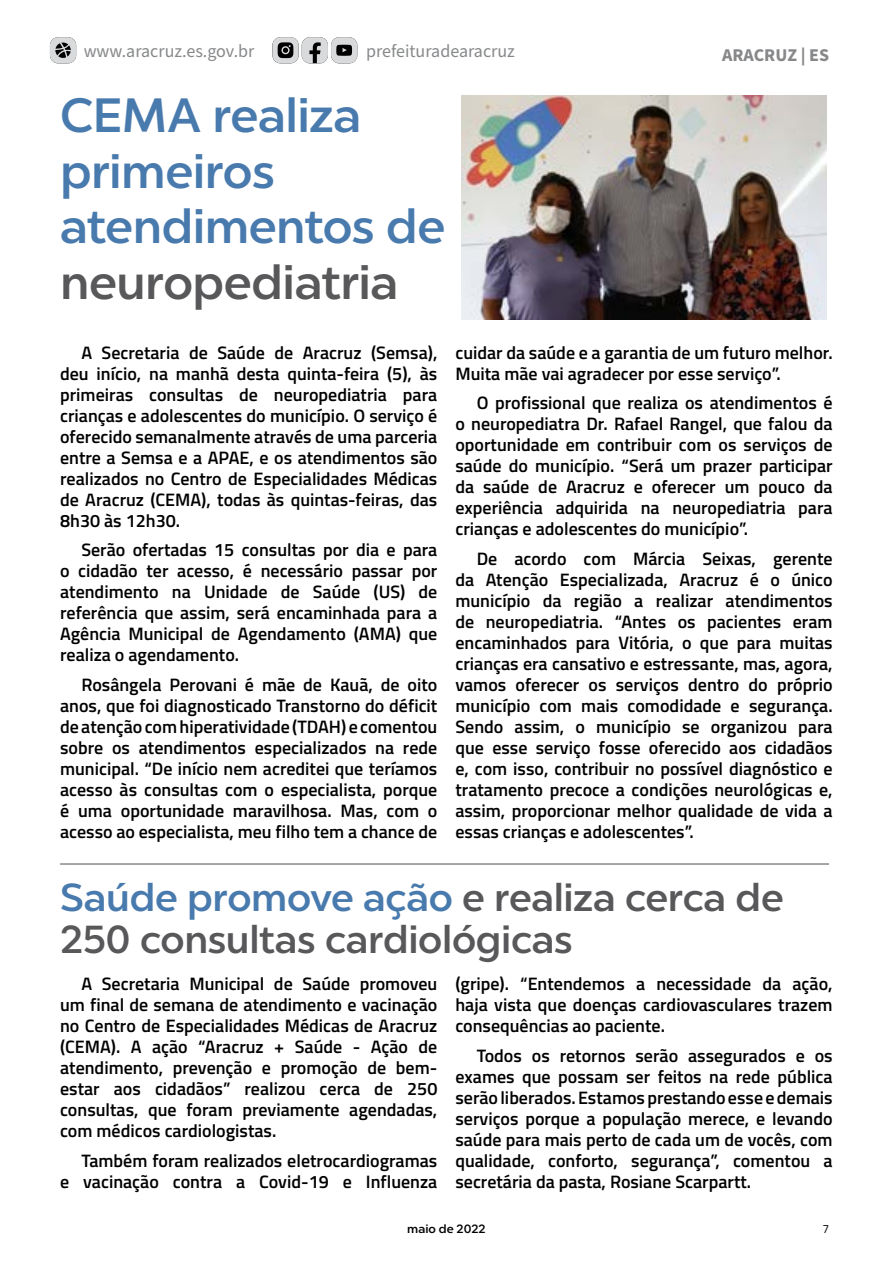
<style>
.page{position:relative;width:893px;height:1263px;background:#fff}
.page>*{position:absolute;margin:0;border:0;box-sizing:border-box;transform-origin:0 0}
.t1{font:500 48px/55.5px "Chronica Pro";letter-spacing:-.01em;color:#487aad}
.t2{font:500 48px "Chronica Pro";letter-spacing:-.01em;color:#58585a}
.t3{font:500 39px/42px "Chronica Pro";letter-spacing:-.01em;color:#58585a}
.t4{font:600 18px/21px "Titillium Web";color:#000;text-align:justify}
.t5{font:18px "Source Sans Pro";color:#87888a}
.t6{font:700 18px "Source Sans Pro";color:#87888a}
.t7{font:500 12px "Chronica Pro";color:#000}
.t8{font:12px "Titillium Web";color:#000}
.s1{color:#487aad}
</style>
<div class="page">
<svg style="left:272px;top:37px;width:85px;height:26px;background:#acadae"></svg>
<img style="left:49px;top:44px;width:28px;height:20px">
<svg style="left:50px;top:37px;width:26px;height:26px"></svg>
<hr style="left:60px;top:863px;width:769px;height:2px;background:#87888a">
<img style="left:461px;top:95px;width:366px;height:224px">
<p class="t5" style="left:84px;top:39px;width:172px">www.aracruz.es.gov.br</p>
<p class="t5" style="left:366px;top:39px;width:150px">prefeituradearacruz</p>
<p class="t6" style="left:722px;top:43px;width:108px">ARACRUZ | ES</p>
<h1 class="t1" style="left:60px;top:86px;width:387px">CEMA realiza primeiros atendimentos de</h1>
<h1 class="t2" style="left:60px;top:246px;width:340px">neuropediatria</h1>
<p class="t4" style="left:60px;top:341px;width:379px;text-indent:21px">A Secretaria de Saúde de Aracruz (Semsa), deu início, na manhã desta quinta-feira (5), às primeiras consultas de neuropediatria para crianças e adolescentes do município. O serviço é oferecido semanalmente através de uma parceria entre a Semsa e a APAE, e os atendimentos são realizados no Centro de Especialidades Médicas de Aracruz (CEMA), todas às quintas-feiras, das 8h30 às 12h30.</p>
<p class="t4" style="left:60px;top:538px;width:379px;text-indent:21px">Serão ofertadas 15 consultas por dia e para o cidadão ter acesso, é necessário passar por atendimento na Unidade de Saúde (US) de referência que assim, será encaminhada para a Agência Municipal de Agendamento (AMA) que realiza o agendamento.</p>
<p class="t4" style="left:60px;top:673px;width:379px;text-indent:21px">Rosângela Perovani é mãe de Kauã, de oito anos, que foi diagnosticado Transtorno do déficit de atenção com hiperatividade (TDAH) e comentou sobre os atendimentos especializados na rede municipal. “De início nem acreditei que teríamos acesso às consultas com o especialista, porque é uma oportunidade maravilhosa. Mas, com o acesso ao especialista, meu filho tem a chance de</p>
<p class="t4" style="left:455px;top:341px;width:379px">cuidar da saúde e a garantia de um futuro melhor.<br>Muita mãe vai agradecer por esse serviço”.</p>
<p class="t4" style="left:455px;top:391px;width:379px;text-indent:21px">O profissional que realiza os atendimentos é o neuropediatra Dr. Rafael Rangel, que falou da oportunidade em contribuir com os serviços de saúde do município. “Será um prazer participar da saúde de Aracruz e oferecer um pouco da experiência adquirida na neuropediatria para crianças e adolescentes do município”.</p>
<p class="t4" style="left:455px;top:547px;width:379px;text-indent:21px">De acordo com Márcia Seixas, gerente da Atenção Especializada, Aracruz é o único município da região a realizar atendimentos de neuropediatria. “Antes os pacientes eram encaminhados para Vitória, o que para muitas crianças era cansativo e estressante, mas, agora, vamos oferecer os serviços dentro do próprio município com mais comodidade e segurança.<br>Sendo assim, o município se organizou para que esse serviço fosse oferecido aos cidadãos e, com isso, contribuir no possível diagnóstico e tratamento precoce a condições neurológicas e, assim, proporcionar melhor qualidade de vida a essas crianças e adolescentes”.</p>
<h2 class="t3" style="left:60px;top:875px;width:725px"><span class="s1">Saúde promove ação</span> e realiza cerca de<br>250 consultas cardiológicas</h2>
<p class="t4" style="left:60px;top:972px;width:379px;text-indent:21px">A Secretaria Municipal de Saúde promoveu um final de semana de atendimento e vacinação no Centro de Especialidades Médicas de Aracruz (CEMA). A ação “Aracruz + Saúde - Ação de atendimento, prevenção e promoção de bem&shy;estar aos cidadãos” realizou cerca de 250 consultas, que foram previamente agendadas, com médicos cardiologistas.</p>
<p class="t4" style="left:60px;top:1149px;width:379px;text-align:right">Também foram realizados eletrocardiogramas<br>e vacinação contra a Covid-19 e Influenza</p>
<p class="t4" style="left:455px;top:972px;width:379px">(gripe). “Entendemos a necessidade da ação, haja vista que doenças cardiovasculares trazem consequências ao paciente.</p>
<p class="t4" style="left:455px;top:1044px;width:379px;text-indent:21px">Todos os retornos serão assegurados e os exames que possam ser feitos na rede pública serão liberados. Estamos prestando esse e demais serviços porque a população merece, e levando saúde para mais perto de cada um de vocês, com qualidade, conforto, segurança”, comentou a secretária da pasta, Rosiane Scarpartt.</p>
<p class="t7" style="left:407px;top:1220px;width:80px">maio de 2022</p>
<p class="t8" style="left:822px;top:1220px;width:8px">7</p>
</div>
